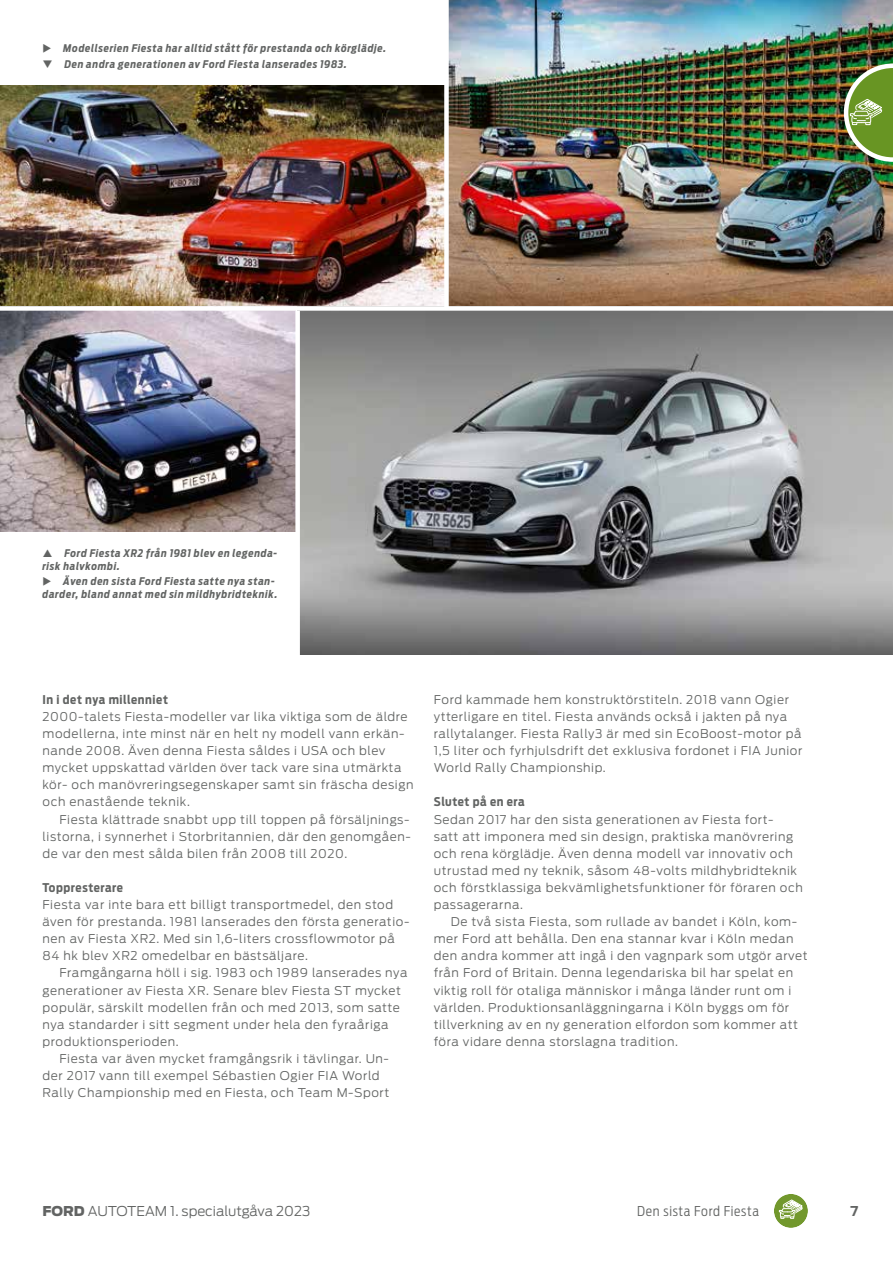
<style>
.page{position:relative;width:893px;height:1263px;background:#fff}
.page>*{position:absolute;margin:0;border:0;box-sizing:border-box;transform-origin:0 0}
.t1{font:300 13.5px "Ford Antenna";color:#626463}
.t2{font:300 13.5px "Ford Antenna Cond";letter-spacing:.05em;color:#626463}
.t3{font:700 13.5px "Ford Antenna";color:#626463}
.t4{font:300 12px/17.1px "Ford Antenna";letter-spacing:.05em;color:#626463}
.t5{font:700 12px "Ford Antenna Cond";letter-spacing:.05em;color:#626463}
.t6{font:italic 700 10.5px/12.6px "Ford Antenna Cond";letter-spacing:.065em;color:#626463}
.s1{font-weight:900}
</style>
<div class="page">
<img style="left:0;top:85px;width:444px;height:221px">
<img style="left:449px;top:0;width:444px;height:306px">
<img style="left:0;top:311px;width:295px;height:220px">
<img style="left:300px;top:311px;width:593px;height:344px">
<img style="left:844px;top:64px;width:49px;height:98px">
<div style="left:774px;top:1194px;width:34px;height:34px;background:#72982d;border-radius:50%"></div>
<svg style="left:779px;top:1199px;width:24px;height:20px"></svg>
<p class="t6" style="left:43px;top:41px;width:345px">◆ Modellserien Fiesta har alltid stått för prestanda och körglädje.</p>
<p class="t6" style="left:43px;top:57px;width:306px">❑ Den andra generationen av Ford Fiesta lanserades 1983.</p>
<p class="t6" style="left:43px;top:545px;width:236px;text-indent:22px">Ford Fiesta XR2 från 1981 blev en legenda&shy;risk halvkombi.</p>
<p class="t6" style="left:43px;top:574px;width:236px">◆ Även den sista Ford Fiesta satte nya stan&shy;darder, bland annat med sin mildhybridteknik.</p>
<p class="t5" style="left:43px;top:689px;width:127px">In i det nya millenniet</p>
<p class="t4" style="left:43px;top:706px;width:372px">2000-talets Fiesta-modeller var lika viktiga som de äldre modellerna, inte minst när en helt ny modell vann erkän&shy;nande 2008. Även denna Fiesta såldes i USA och blev mycket uppskattad världen över tack vare sina utmärkta kör- och manövreringsegenskaper samt sin fräscha design och enastående teknik.</p>
<p class="t4" style="left:43px;top:809px;width:370px;text-align:justify;text-indent:17px">Fiesta klättrade snabbt upp till toppen på försäljnings&shy;listorna, i synnerhet i Storbritannien, där den genomgåen&shy;de var den mest sålda bilen från 2008 till 2020.</p>
<p class="t5" style="left:43px;top:877px;width:82px">Toppresterare</p>
<p class="t4" style="left:43px;top:895px;width:368px">Fiesta var inte bara ett billigt transportmedel, den stod även för prestanda. 1981 lanserades den första generatio&shy;nen av Fiesta XR2. Med sin 1,6-liters crossflowmotor på 84 hk blev XR2 omedelbar en bästsäljare.</p>
<p class="t4" style="left:60px;top:963px;width:349px">Framgångarna höll i sig. 1983 och 1989 lanserades nya</p>
<p class="t4" style="left:43px;top:980px;width:360px">generationer av Fiesta XR. Senare blev Fiesta ST mycket</p>
<p class="t4" style="left:43px;top:997px;width:359px">populär, särskilt modellen från och med 2013, som satte</p>
<p class="t4" style="left:43px;top:1014px;width:347px">nya standarder i sitt segment under hela den fyraåriga</p>
<p class="t4" style="left:43px;top:1031px;width:138px">produktionsperioden.</p>
<p class="t4" style="left:60px;top:1048px;width:331px">Fiesta var även mycket framgångsrik i tävlingar. Un-</p>
<p class="t4" style="left:43px;top:1066px;width:338px">der 2017 vann till exempel Sébastien Ogier FIA World</p>
<p class="t4" style="left:43px;top:1083px;width:348px">Rally Championship med en Fiesta, och Team M-Sport</p>
<p class="t4" style="left:434px;top:689px;width:370px">Ford kammade hem konstruktörstiteln. 2018 vann Ogier ytterligare en titel. Fiesta används också i jakten på nya rallytalanger. Fiesta Rally3 är med sin EcoBoost-motor på 1,5 liter och fyrhjulsdrift det exklusiva fordonet i FIA Junior World Rally Championship.</p>
<p class="t5" style="left:434px;top:791px;width:92px">Slutet på en era</p>
<p class="t4" style="left:434px;top:809px;width:371px">Sedan 2017 har den sista generationen av Fiesta fort-<br>satt att imponera med sin design, praktiska manövrering och rena körglädje. Även denna modell var innovativ och utrustad med ny teknik, såsom 48-volts mildhybridteknik och förstklassiga bekvämlighetsfunktioner för föraren och passagerarna.</p>
<p class="t4" style="left:434px;top:912px;width:375px;text-indent:17px">De två sista Fiesta, som rullade av bandet i Köln, kom&shy;mer Ford att behålla. Den ena stannar kvar i Köln medan den andra kommer att ingå i den vagnpark som utgör arvet från Ford of Britain. Denna legendariska bil har spelat en viktig roll för otaliga människor i många länder runt om i världen. Produktionsanläggningarna i Köln byggs om för tillverkning av en ny generation elfordon som kommer att föra vidare denna storslagna tradition.</p>
<p class="t1" style="left:43px;top:1200px;width:269px"><span class="s1">FORD</span> AUTOTEAM 1. specialutgåva 2023</p>
<p class="t2" style="left:637px;top:1200px;width:123px">Den sista Ford Fiesta</p>
<p class="t3" style="left:850px;top:1199px;width:9px">7</p>
</div>
